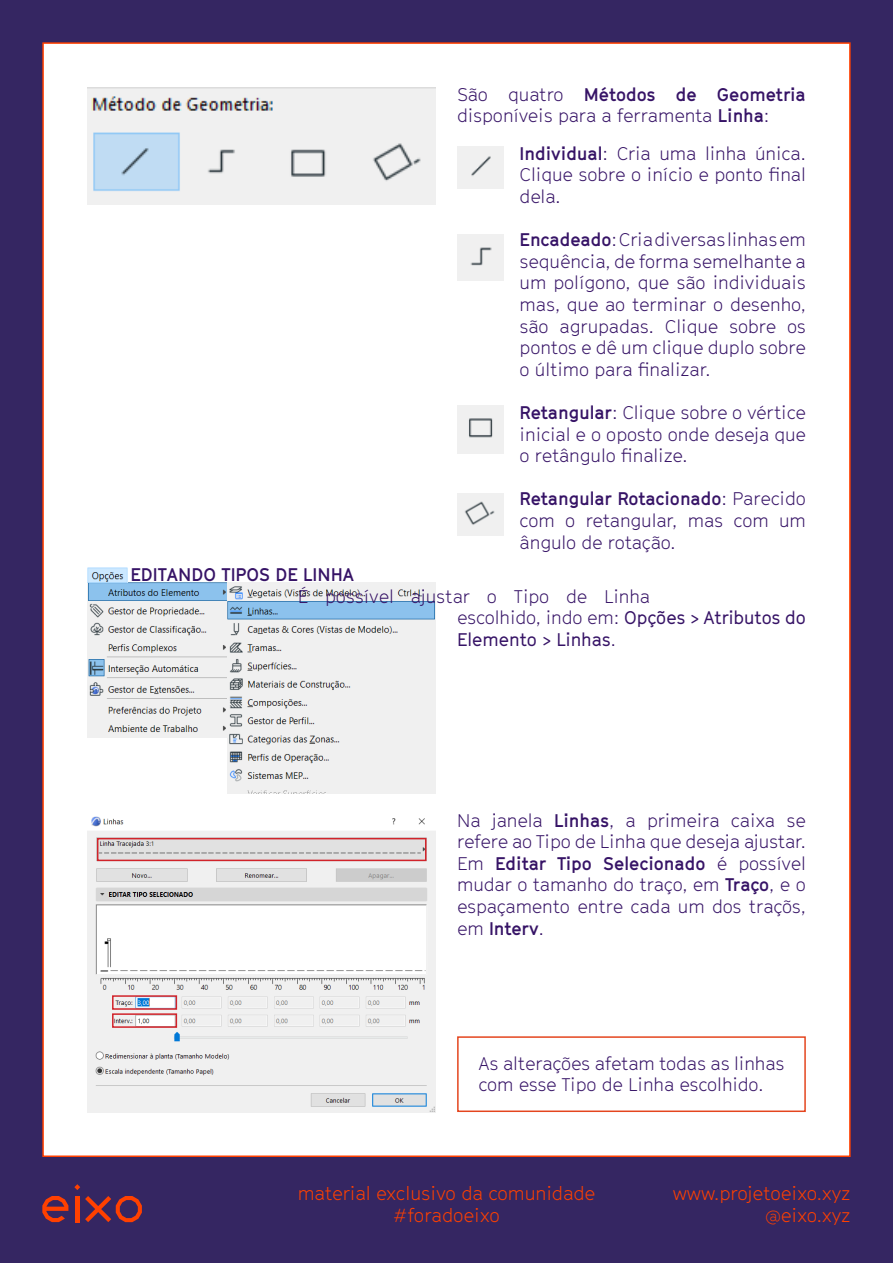
<style>
.page{position:relative;width:893px;height:1263px;background:#fff}
.page>*{position:absolute;margin:0;border:0;box-sizing:border-box;transform-origin:0 0}
.t1{font:300 18.6px/22.4px "GT Cinetype";color:#ff4000;text-align:right}
.t2{font:300 18px/21.6px "GT Cinetype";color:#361366;text-align:justify}
.t3{font:700 18px "GT Cinetype";color:#361366}
.s1{font-weight:700}
.s2{font-weight:400}
</style>
<div class="page">
<div style="left:0;top:0;width:42px;height:1263px;background:#352662"></div>
<div style="left:851px;top:0;width:42px;height:1263px;background:#352662"></div>
<div style="left:31px;top:0;width:862px;height:42px;background:#352662"></div>
<div style="left:31px;top:1157px;width:862px;height:106px;background:#352662"></div>
<div style="left:457px;top:1036px;width:349px;height:76px;border:2px solid #e4451e"></div>
<img style="left:87px;top:583px;width:140px;height:154px">
<img style="left:87px;top:568px;width:40px;height:15px">
<img style="left:227px;top:583px;width:209px;height:210px">
<div style="left:457px;top:234px;width:47px;height:47px;background:#f0f0f0"></div>
<div style="left:457px;top:146px;width:47px;height:42px;background:#f0f0f0"></div>
<img style="left:457px;top:493px;width:47px;height:42px">
<img style="left:457px;top:406px;width:47px;height:47px">
<img style="left:87px;top:87px;width:349px;height:118px">
<img style="left:87px;top:816px;width:349px;height:296px">
<div style="left:97px;top:838px;width:329px;height:23px;border:2px solid #d1232a"></div>
<div style="left:112px;top:995px;width:65px;height:15px;border:2px solid #d1232a"></div>
<div style="left:112px;top:1013px;width:65px;height:15px;border:2px solid #d1232a"></div>
<svg style="left:42px;top:1196px;width:26px;height:26px"></svg>
<svg style="left:74px;top:1184px;width:6px;height:6px"></svg>
<hr style="left:75px;top:1196px;width:4px;height:26px;background:#ff4000">
<svg style="left:85px;top:1196px;width:57px;height:26px"></svg>
<p class="t2" style="left:457px;top:83px;width:350px">São quatro <span class="s1">Métodos de Geometria </span>disponíveis para a ferramenta <span class="s1">Linha</span>:</p>
<p class="t2" style="left:520px;top:142px;width:288px"><span class="s1">Individual</span>: Cria uma linha única.<br>Clique sobre o início e ponto fnal dela.</p>
<p class="t2" style="left:520px;top:229px;width:288px"><span class="s1">Encadeado</span>: Cria diversas linhas em sequência, de forma semelhante a um polígono, que são individuais mas, que ao terminar o desenho, são agrupadas. Clique sobre os pontos e dê um clique duplo sobre o último para fnalizar.</p>
<p class="t2" style="left:520px;top:402px;width:288px"><span class="s1">Retangular</span>: Clique sobre o vértice inicial e o oposto onde deseja que o retângulo fnalize.</p>
<p class="t2" style="left:520px;top:488px;width:288px"><span class="s1">Retangular Rotacionado</span>: Parecido com o retangular, mas com um ângulo de rotação.</p>
<p class="t3" style="left:130px;top:564px;width:225px">EDITANDO TIPOS DE LINHA</p>
<p class="t2" style="left:457px;top:585px;width:350px;text-align:left;text-indent:-159px">É possível ajustar o Tipo de Linha<br>escolhido, indo em: <span class="s2">Opções &gt; Atributos do<br>Elemento &gt; Linhas</span>.</p>
<p class="t2" style="left:457px;top:809px;width:350px">Na janela <span class="s1">Linhas</span>, a primeira caixa se refere ao Tipo de Linha que deseja ajustar.<br>Em <span class="s1">Editar Tipo Selecionado</span> é possível mudar o tamanho do traço, em <span class="s1">Traço</span>, e o espaçamento entre cada um dos traçõs, em <span class="s1">Interv</span>.</p>
<p class="t2" style="left:478px;top:1052px;width:308px">As alterações afetam todas as linhas com esse Tipo de Linha escolhido.</p>
<p class="t1" style="left:298px;top:1182px;width:299px;text-align:center">material exclusivo da comunidade #foradoeixo</p>
<p class="t1" style="left:673px;top:1182px;width:179px">www.projetoeixo.xyz @eixo.xyz</p>
</div>
